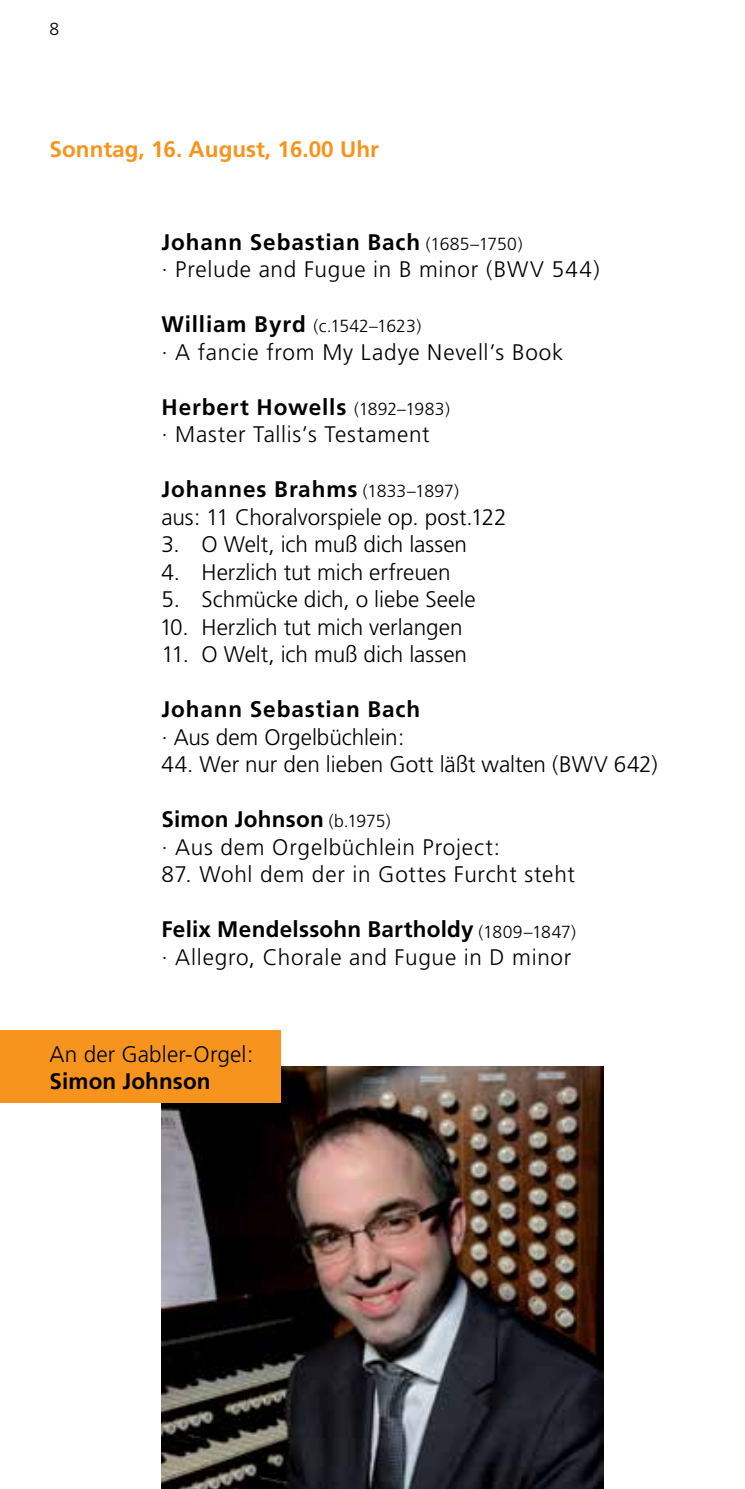
<style>
.page{position:relative;width:745px;height:1489px;background:#fff}
.page>*{position:absolute;margin:0;border:0;box-sizing:border-box;transform-origin:0 0}
.t1{font:300 22.5px/27.5px "Frutiger";letter-spacing:.005em;color:#000}
.t2{font:300 22.5px/27.5px "Frutiger";letter-spacing:.03em;color:#000}
.t3{font:300 22.5px/27.5px "Frutiger";letter-spacing:.035em;color:#000}
.t4{font:700 22.5px "Frutiger";color:#f7941e}
.t5{font:700 22.5px "Frutiger";letter-spacing:.04em;color:#000}
.t6{font:700 22.5px "Frutiger";letter-spacing:.005em;color:#000}
.t7{font:300 17.5px "Frutiger";color:#000}
.s1{font-weight:700}
.s2{font-size:17.5px}
.s3{font-weight:700;font-size:22.5px}
</style>
<div class="page">
<img style="left:161px;top:1066px;width:441px;height:422px">
<div style="left:0;top:1030px;width:280px;height:72px;background:#f7941e"></div>
<p class="t7" style="left:50px;top:19px;width:11px">8</p>
<p class="t4" style="left:50px;top:136px;width:330px">Sonntag, 16. August, 16.00 Uhr</p>
<p class="t2" style="left:161px;top:228px;width:439px"><span class="s1">Johann Sebastian Bach</span> <span class="s2">(1685–1750)<br></span>· Prelude and Fugue in B minor (BWV 544)</p>
<p class="t7" style="left:161px;top:316px;width:261px"><span class="s3">William Byrd</span> (c.1542–1623)</p>
<p class="t3" style="left:161px;top:338px;width:403px">· A fancie from My Ladye Nevell’s Book</p>
<p class="t2" style="left:161px;top:393px;width:290px"><span class="s1">Herbert Howells</span> <span class="s2">(1892–1983) </span>· Master Tallis’s Testament</p>
<p class="t1" style="left:161px;top:475px;width:346px"><span class="s1">Johannes Brahms</span> <span class="s2">(1833–1897)<br></span>aus: 11 Choralvorspiele op. post.122</p>
<p class="t1" style="left:161px;top:530px;width:307px">3. O Welt, ich muß dich lassen</p>
<p class="t1" style="left:161px;top:558px;width:290px">4. Herzlich tut mich erfreuen</p>
<p class="t1" style="left:161px;top:585px;width:315px">5. Schmücke dich, o liebe Seele</p>
<p class="t1" style="left:160px;top:613px;width:304px">10. Herzlich tut mich verlangen</p>
<p class="t1" style="left:161px;top:640px;width:307px">11. O Welt, ich muß dich lassen</p>
<p class="t5" style="left:161px;top:696px;width:260px">Johann Sebastian Bach</p>
<p class="t1" style="left:161px;top:723px;width:244px">· Aus dem Orgelbüchlein:</p>
<p class="t1" style="left:161px;top:750px;width:497px">44. Wer nur den lieben Gott läßt walten (BWV 642)</p>
<p class="t3" style="left:161px;top:805px;width:340px"><span class="s1">Simon Johnson</span> <span class="s2">(b.1975)<br></span>· Aus dem Orgelbüchlein Project:</p>
<p class="t2" style="left:161px;top:860px;width:414px">87. Wohl dem der in Gottes Furcht steht</p>
<p class="t2" style="left:161px;top:915px;width:416px"><span class="s1">Felix Mendelssohn Bartholdy</span> <span class="s2">(1809–1847) </span>· Allegro, Chorale and Fugue in D minor</p>
<p class="t1" style="left:50px;top:1040px;width:205px">An der Gabler-Orgel:</p>
<p class="t6" style="left:50px;top:1068px;width:162px">Simon Johnson</p>
</div>
